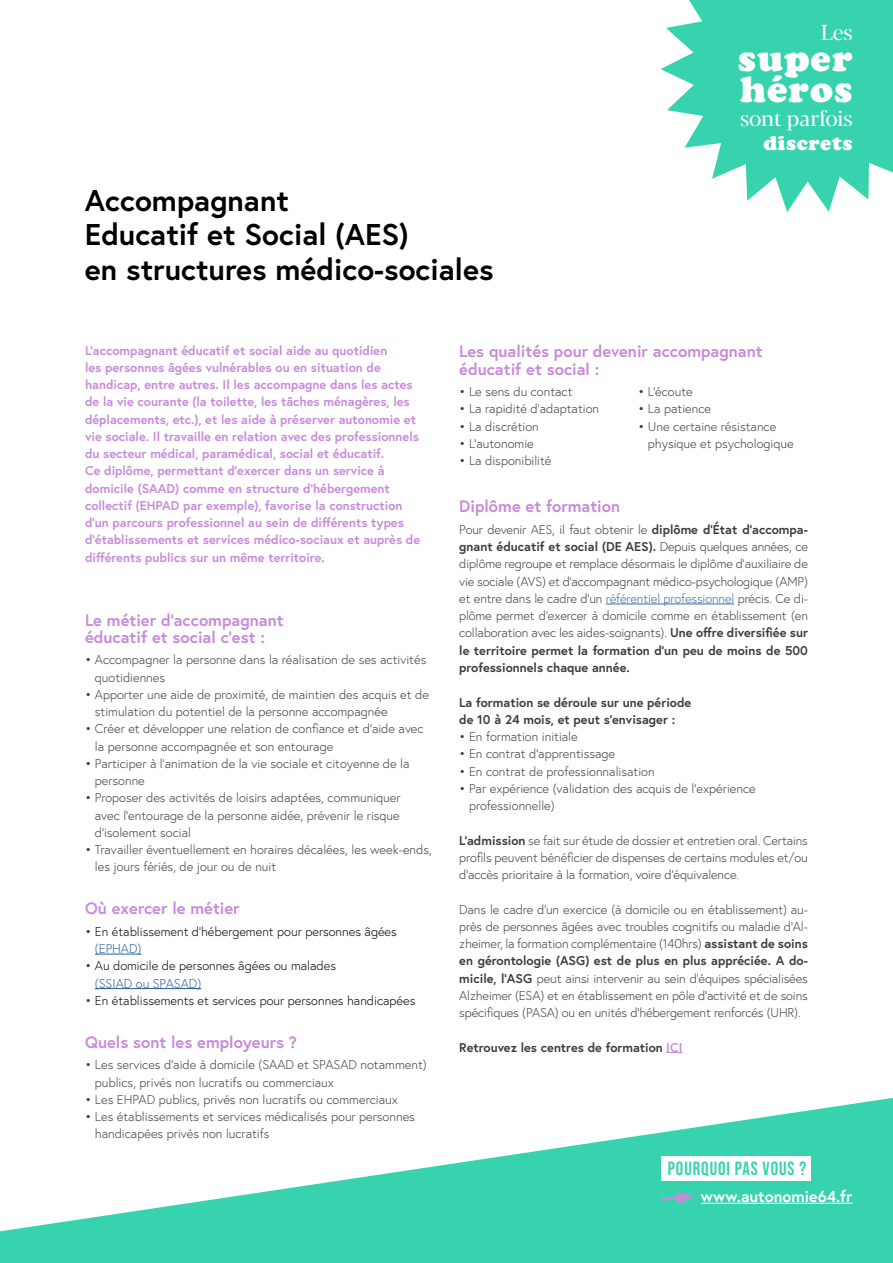
<style>
.page{position:relative;width:893px;height:1263px;background:#fff}
.page>*{position:absolute;margin:0;border:0;box-sizing:border-box;transform-origin:0 0}
.t1{font:36.45px/31px "Cooper Black Std";letter-spacing:.03em;color:#fff}
.t2{font:700 30px/34.5px "Europa";color:#000}
.t3{font:21.6px "Blacker Pro Dis";color:#fff}
.t4{font:20.1px "Cooper Black Std";letter-spacing:.03em;color:#fff}
.t5{font:19.05px "Bebas Neue";letter-spacing:.05em;color:#37d3ae}
.t6{font:700 16.5px/17.2px "Europa";color:#c88ada}
.t7{font:700 15.9px "Europa";color:#fff}
.t8{font:300 12.75px/17.2px "Europa";color:#3c3c3b}
.t9{font:700 12.75px/17.2px "Europa";color:#c88ada}
.t10{font:300 12.75px/17.2px "Europa";color:#000}
.t11{font:700 12.75px/17.2px "Europa";color:#3c3c3b}
.s1{font-weight:400}
.s2{font-weight:400;color:#3c3c3b}
.s3{color:#275b9b}
.s4{font-weight:700}
.s5{color:#3f68a5}
.s6{color:#c88ada}
</style>
<div class="page">
<hr style="left:95px;top:954px;width:47px;height:1px;background:#275b9b">
<hr style="left:95px;top:988px;width:106px;height:1px;background:#275b9b">
<hr style="left:606px;top:604px;width:128px;height:1px;background:#3f68a5">
<svg style="left:666px;top:1052px;width:16px;height:1px"></svg>
<svg style="left:0;top:1098px;width:893px;height:165px;fill:#37d3ae"></svg>
<div style="left:662px;top:1156px;width:149px;height:25px;background:#fff"></div>
<svg style="left:658px;top:1192px;width:36px;height:12px"></svg>
<hr style="left:701px;top:1203px;width:151px;height:1px;background:#fff">
<svg style="left:661px;top:0;width:232px;height:212px;fill:#37d3ae"></svg>
<h3 class="t3" style="left:821px;top:18px;width:33px">Les</h3>
<h1 class="t1" style="left:738px;top:43px;width:116px">super héros</h1>
<h3 class="t3" style="left:740px;top:105px;width:114px">sont parfois</h3>
<h2 class="t2" style="left:85px;top:182px;width:410px">Accompagnant<br>Educatif et Social (AES)<br>en structures médico-sociales</h2>
<h3 class="t4" style="left:763px;top:131px;width:90px">discrets</h3>
<p class="t9" style="left:85px;top:341px;width:337px">L’accompagnant éducatif et social aide au quotidien<br>les personnes âgées vulnérables ou en situation de handicap, entre autres. Il les accompagne dans les actes de la vie courante (la toilette, les tâches ménagères, les déplacements, etc.), et les aide à préserver autonomie et vie sociale. Il travaille en relation avec des professionnels du secteur médical, paramédical, social et éducatif.<br>Ce diplôme, permettant d’exercer dans un service à domicile (SAAD) comme en structure d’hébergement collectif (EHPAD par exemple), favorise la construction d’un parcours professionnel au sein de différents types d’établissements et services médico-sociaux et auprès de différents publics sur un même territoire.</p>
<p class="t6" style="left:85px;top:611px;width:200px">Le métier d’accompagnant éducatif et social c’est :</p>
<p class="t8" style="left:95px;top:651px;width:333px;text-indent:-10px"><span class="s1">•</span> Accompagner la personne dans la réalisation de ses activités quotidiennes</p>
<p class="t8" style="left:95px;top:685px;width:336px;text-indent:-10px"><span class="s1">•</span> Apporter une aide de proximité, de maintien des acquis et de stimulation du potentiel de la personne accompagnée</p>
<p class="t8" style="left:95px;top:720px;width:330px;text-indent:-10px"><span class="s1">•</span> Créer et développer une relation de confiance et d’aide avec la personne accompagnée et son entourage</p>
<p class="t8" style="left:95px;top:754px;width:316px;text-indent:-10px"><span class="s1">•</span> Participer à l’animation de la vie sociale et citoyenne de la personne</p>
<p class="t8" style="left:95px;top:789px;width:307px;text-align:justify;text-indent:-10px"><span class="s1">•</span> Proposer des activités de loisirs adaptées, communiquer avec l’entourage de la personne aidée, prévenir le risque d’isolement social</p>
<p class="t8" style="left:95px;top:841px;width:339px;text-indent:-10px"><span class="s1">•</span> Travailler éventuellement en horaires décalées, les week-ends, les jours fériés, de jour ou de nuit</p>
<p class="t6" style="left:85px;top:899px;width:156px">Où exercer le métier</p>
<p class="t10" style="left:95px;top:922px;width:304px;text-indent:-10px"><span class="s2">•</span> En établissement d’hébergement pour personnes âgées <span class="s3">(EPHAD)</span></p>
<p class="t10" style="left:95px;top:957px;width:243px;text-indent:-10px"><span class="s2">•</span> Au domicile de personnes âgées ou malades <span class="s3">(SSIAD ou SPASAD)</span></p>
<p class="t10" style="left:85px;top:991px;width:332px"><span class="s2">•</span> En établissements et services pour personnes handicapées</p>
<p class="t6" style="left:85px;top:1033px;width:213px">Quels sont les employeurs ?</p>
<p class="t8" style="left:95px;top:1056px;width:333px;text-indent:-10px"><span class="s1">•</span> Les services d’aide à domicile (SAAD et SPASAD notamment) publics, privés non lucratifs ou commerciaux</p>
<p class="t8" style="left:85px;top:1090px;width:314px"><span class="s1">•</span> Les EHPAD publics, privés non lucratifs ou commerciaux</p>
<p class="t8" style="left:95px;top:1108px;width:322px;text-indent:-10px"><span class="s1">•</span> Les établissements et services médicalisés pour personnes handicapées privés non lucratifs</p>
<p class="t6" style="left:459px;top:343px;width:305px">Les qualités pour devenir accompagnant éducatif et social :</p>
<p class="t8" style="left:459px;top:383px;width:115px"><span class="s1">•</span> Le sens du contact</p>
<p class="t8" style="left:459px;top:400px;width:141px"><span class="s1">•</span> La rapidité d’adaptation</p>
<p class="t8" style="left:459px;top:417px;width:81px"><span class="s1">•</span> La discrétion</p>
<p class="t8" style="left:459px;top:435px;width:76px"><span class="s1">•</span> L’autonomie</p>
<p class="t8" style="left:459px;top:452px;width:94px"><span class="s1">•</span> La disponibilité</p>
<p class="t8" style="left:638px;top:383px;width:56px"><span class="s1">•</span> L’écoute</p>
<p class="t8" style="left:638px;top:400px;width:75px"><span class="s1">•</span> La patience</p>
<p class="t8" style="left:648px;top:417px;width:147px;text-indent:-10px"><span class="s1">•</span> Une certaine résistance physique et psychologique</p>
<p class="t6" style="left:459px;top:498px;width:162px">Diplôme et formation</p>
<p class="t8" style="left:459px;top:521px;width:350px;text-align:justify">Pour devenir AES, il faut obtenir le <span class="s4">diplôme d’État d’accompa&shy;gnant éducatif et social (DE AES).</span> Depuis quelques années, ce diplôme regroupe et remplace désormais le diplôme d’auxiliaire de vie sociale (AVS) et d’accompagnant médico-psychologique (AMP) et entre dans le cadre d’un <span class="s5">référentiel professionnel</span> précis. Ce di&shy;plôme permet d’exercer à domicile comme en établissement (en collaboration avec les aides-soignants). <span class="s4">Une offre diversifiée sur le territoire permet la formation d’un peu de moins de 500 professionnels chaque année.</span></p>
<p class="t11" style="left:459px;top:693px;width:234px">La formation se déroule sur une période de 10 à 24 mois, et peut s’envisager :</p>
<p class="t8" style="left:459px;top:728px;width:120px"><span class="s1">•</span> En formation initiale</p>
<p class="t8" style="left:459px;top:745px;width:157px"><span class="s1">•</span> En contrat d’apprentissage</p>
<p class="t8" style="left:459px;top:762px;width:197px"><span class="s1">•</span> En contrat de professionnalisation</p>
<p class="t8" style="left:469px;top:779px;width:288px;text-indent:-10px"><span class="s1">•</span> Par expérience (validation des acquis de l’expérience professionnelle)</p>
<p class="t8" style="left:459px;top:831px;width:350px;text-align:justify"><span class="s4">L’admission</span> se fait sur étude de dossier et entretien oral. Certains profils peuvent bénéficier de dispenses de certains modules et/ou d’accès prioritaire à la formation, voire d’équivalence.</p>
<p class="t8" style="left:459px;top:900px;width:350px;text-align:justify">Dans le cadre d’un exercice (à domicile ou en établissement) au&shy;près de personnes âgées avec troubles cognitifs ou maladie d’Al&shy;zheimer, la formation complémentaire (140hrs) <span class="s4">assistant de soins en gérontologie (ASG) est de plus en plus appréciée. A do&shy;micile, l’ASG</span> peut ainsi intervenir au sein d’équipes spécialisées Alzheimer (ESA) et en établissement en pôle d’activité et de soins spécifiques (PASA) ou en unités d’hébergement renforcés (UHR).</p>
<p class="t11" style="left:459px;top:1038px;width:225px">Retrouvez les centres de formation <span class="s6">ICI</span></p>
<h3 class="t5" style="left:668px;top:1158px;width:140px">POURQUOI PAS VOUS ?</h3>
<p class="t7" style="left:701px;top:1185px;width:153px">www.autonomie64.fr</p>
</div>
